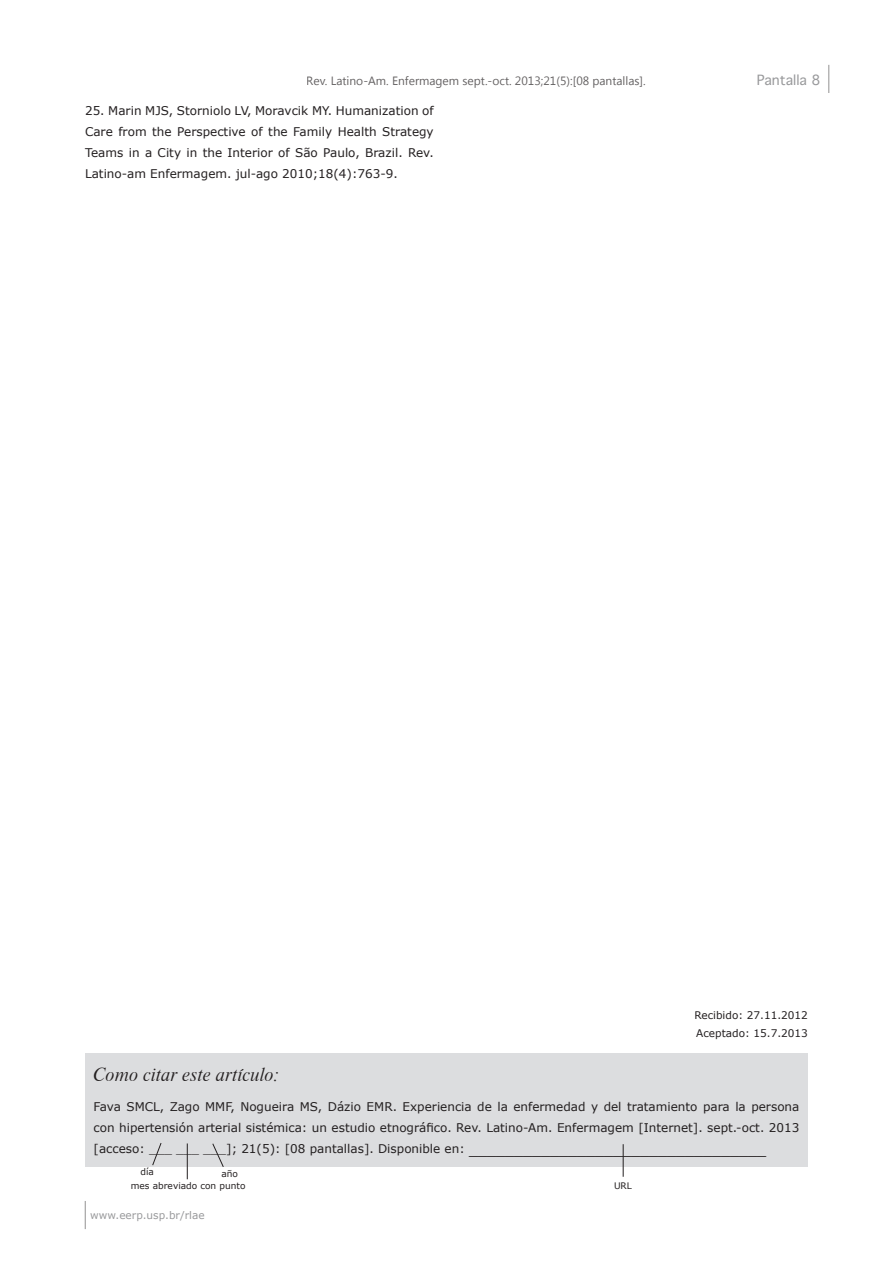
<style>
.page{position:relative;width:893px;height:1263px;background:#fff}
.page>*{position:absolute;margin:0;border:0;box-sizing:border-box;transform-origin:0 0}
.t1{font:18px "Dutch 801 BT Italic Headline";letter-spacing:.02em;color:#231f20}
.t2{font:13.5px "Geneva";color:#6c6d70}
._18__Referências{font:12px/21px "Verdana";color:#231f20;text-align:justify}
.t3{font:12px "Segoe UI";color:#231f20}
.t4{font:10.5px/18px "Verdana";color:#231f20}
.t5{font:10.5px "Verdana";color:#6c6d70}
._18__Referências-2{font:9px "Verdana";color:#231f20}
.s1{font-family:"Times New Roman";font-size:18px}
</style>
<div class="page">
<svg style="left:85px;top:1201px;width:1px;height:28px"></svg>
<svg style="left:828px;top:65px;width:1px;height:28px"></svg>
<div style="left:85px;top:1053px;width:723px;height:114px;background:#dcdddf"></div>
<svg style="left:152px;top:1143px;width:10px;height:23px"></svg>
<hr style="left:187px;top:1143px;width:1px;height:36px;background:#231f20">
<svg style="left:212px;top:1143px;width:12px;height:24px"></svg>
<hr style="left:623px;top:1144px;width:1px;height:33px;background:#231f20">
<p class="t3" style="left:307px;top:72px;width:340px">Rev. Latino-Am. Enfermagem sept.-oct. 2013;21(5):[08 pantallas].</p>
<p class="t2" style="left:756px;top:72px;width:65px">Pantalla 8</p>
<p class="_18__Referências" style="left:85px;top:100px;width:350px">25. Marin MJS, Storniolo LV, Moravcik MY. Humanization of Care from the Perspective of the Family Health Strategy Teams in a City in the Interior of São Paulo, Brazil. Rev.<br>Latino-am Enfermagem. jul-ago 2010;18(4):763-9.</p>
<p class="t4" style="left:694px;top:1006px;width:115px">Recibido: 27.11.2012<br>Aceptado: 15.7.2013</p>
<h1 class="t1" style="left:94px;top:1064px;width:187px">Como citar este artículo:</h1>
<p class="_18__Referências" style="left:94px;top:1096px;width:707px">Fava SMCL, Zago MMF, Nogueira MS, Dázio EMR. Experiencia de la enfermedad y del tratamiento para la persona con hipertensión arterial sistémica: un estudio etnográfico. Rev. Latino-Am. Enfermagem [Internet]. sept.-oct. 2013 [acceso: ___ ___ ___]; 21(5): [08 pantallas]. Disponible en: <span class="s1">_________________________________</span></p>
<p class="_18__Referências-2" style="left:141px;top:1166px;width:15px">día</p>
<p class="_18__Referências-2" style="left:131px;top:1180px;width:116px">mes abreviado con punto</p>
<p class="_18__Referências-2" style="left:222px;top:1168px;width:18px">año</p>
<p class="_18__Referências-2" style="left:614px;top:1180px;width:19px">URL</p>
<p class="t5" style="left:90px;top:1209px;width:116px">www.eerp.usp.br/rlae</p>
</div>
